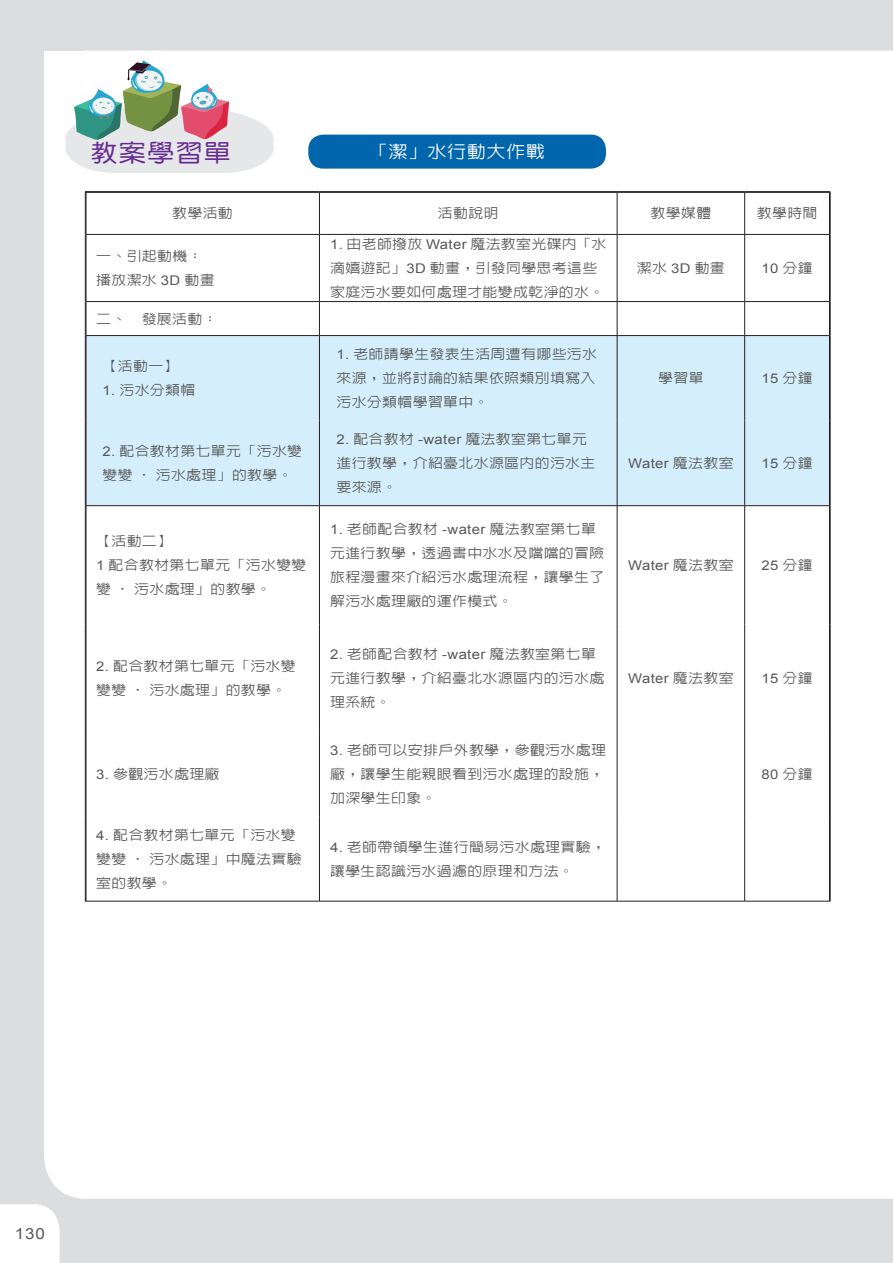
<style>
.page{position:relative;width:893px;height:1263px;background:#dcdddf}
.page>*{position:absolute;margin:0;border:0;box-sizing:border-box;transform-origin:0 0}
.t1{font:24.3px "DF Yuan Md HK BF";letter-spacing:.05em;color:#652d91;scale:1.11 1}
.大表格文w18h20_魔法小叮嚀{font:500 17.25px "Lin Gothic";letter-spacing:.025em;color:#fff;scale:1.11 1}
.t2{font:15.3px "Arial";color:#57585a;scale:1.11 1}
.表格文w14h16{font:500 13.35px/24px "Lin Gothic";letter-spacing:.025em;color:#57585a;scale:1.11 1}
.表格文w14h16-2{font:13.35px "Arial";letter-spacing:.025em;color:#57585a;scale:1.11 1}
.s1{font-family:"Arial";font-weight:400}
.s2{font-family:"Lin Gothic";font-weight:500}
</style>
<div class="page">
<div style="left:44px;top:51px;width:849px;height:1148px;background:#fff"></div>
<div style="left:44px;top:51px;width:274px;height:186px;background:#fff"></div>
<div style="left:0;top:1204px;width:60px;height:59px;background:#fff"></div>
<svg style="left:65px;top:60px;width:209px;height:113px"></svg>
<div style="left:308px;top:135px;width:298px;height:34px;background:#0166ac;border-radius:15px"></div>
<div style="left:87px;top:336px;width:742px;height:169px;background:#d4effb"></div>
<div style="left:87px;top:506px;width:742px;height:395px;background:#fff"></div>
<hr style="left:319px;top:192px;width:1px;height:42px;background:#231f20">
<hr style="left:617px;top:192px;width:1px;height:42px;background:#231f20">
<hr style="left:744px;top:192px;width:1px;height:42px;background:#231f20">
<hr style="left:319px;top:235px;width:1px;height:66px;background:#231f20">
<hr style="left:617px;top:235px;width:1px;height:66px;background:#231f20">
<hr style="left:744px;top:235px;width:1px;height:66px;background:#231f20">
<hr style="left:319px;top:302px;width:1px;height:33px;background:#231f20">
<hr style="left:617px;top:302px;width:1px;height:33px;background:#231f20">
<hr style="left:744px;top:302px;width:1px;height:33px;background:#231f20">
<hr style="left:319px;top:336px;width:1px;height:85px;background:#231f20">
<hr style="left:617px;top:336px;width:1px;height:85px;background:#231f20">
<hr style="left:744px;top:336px;width:1px;height:85px;background:#231f20">
<hr style="left:319px;top:421px;width:1px;height:84px;background:#231f20">
<hr style="left:617px;top:421px;width:1px;height:84px;background:#231f20">
<hr style="left:744px;top:421px;width:1px;height:84px;background:#231f20">
<hr style="left:319px;top:506px;width:1px;height:119px;background:#231f20">
<hr style="left:617px;top:506px;width:1px;height:119px;background:#231f20">
<hr style="left:744px;top:506px;width:1px;height:119px;background:#231f20">
<hr style="left:319px;top:625px;width:1px;height:106px;background:#231f20">
<hr style="left:617px;top:625px;width:1px;height:106px;background:#231f20">
<hr style="left:744px;top:625px;width:1px;height:106px;background:#231f20">
<hr style="left:319px;top:731px;width:1px;height:85px;background:#231f20">
<hr style="left:617px;top:731px;width:1px;height:85px;background:#231f20">
<hr style="left:744px;top:731px;width:1px;height:85px;background:#231f20">
<hr style="left:319px;top:816px;width:1px;height:85px;background:#231f20">
<hr style="left:617px;top:816px;width:1px;height:85px;background:#231f20">
<hr style="left:744px;top:816px;width:1px;height:85px;background:#231f20">
<hr style="left:86px;top:234px;width:233px;height:1px;background:#231f20">
<hr style="left:319px;top:234px;width:298px;height:1px;background:#231f20">
<hr style="left:617px;top:234px;width:128px;height:1px;background:#231f20">
<hr style="left:745px;top:234px;width:84px;height:1px;background:#231f20">
<hr style="left:86px;top:301px;width:233px;height:1px;background:#231f20">
<hr style="left:319px;top:301px;width:298px;height:1px;background:#231f20">
<hr style="left:617px;top:301px;width:128px;height:1px;background:#231f20">
<hr style="left:745px;top:301px;width:84px;height:1px;background:#231f20">
<hr style="left:86px;top:335px;width:233px;height:1px;background:#231f20">
<hr style="left:319px;top:335px;width:298px;height:1px;background:#231f20">
<hr style="left:617px;top:335px;width:128px;height:1px;background:#231f20">
<hr style="left:745px;top:335px;width:84px;height:1px;background:#231f20">
<hr style="left:86px;top:505px;width:233px;height:1px;background:#231f20">
<hr style="left:319px;top:505px;width:298px;height:1px;background:#231f20">
<hr style="left:617px;top:505px;width:128px;height:1px;background:#231f20">
<hr style="left:745px;top:505px;width:84px;height:1px;background:#231f20">
<hr style="left:85px;top:901px;width:234px;height:1px;background:#231f20">
<hr style="left:319px;top:901px;width:298px;height:1px;background:#231f20">
<hr style="left:617px;top:901px;width:128px;height:1px;background:#231f20">
<hr style="left:745px;top:901px;width:85px;height:1px;background:#231f20">
<hr style="left:85px;top:191px;width:234px;height:1px;background:#231f20">
<hr style="left:86px;top:192px;width:233px;height:1px;background:#231f20">
<hr style="left:85px;top:192px;width:1px;height:42px;background:#231f20">
<hr style="left:86px;top:192px;width:1px;height:42px;background:#231f20">
<hr style="left:319px;top:191px;width:298px;height:1px;background:#231f20">
<hr style="left:319px;top:192px;width:298px;height:1px;background:#231f20">
<hr style="left:617px;top:191px;width:128px;height:1px;background:#231f20">
<hr style="left:617px;top:192px;width:128px;height:1px;background:#231f20">
<hr style="left:745px;top:191px;width:85px;height:1px;background:#231f20">
<hr style="left:745px;top:192px;width:85px;height:1px;background:#231f20">
<hr style="left:829px;top:192px;width:1px;height:42px;background:#231f20">
<hr style="left:830px;top:192px;width:1px;height:42px;background:#231f20">
<hr style="left:85px;top:234px;width:1px;height:68px;background:#231f20">
<hr style="left:86px;top:234px;width:1px;height:68px;background:#231f20">
<hr style="left:829px;top:234px;width:1px;height:68px;background:#231f20">
<hr style="left:830px;top:234px;width:1px;height:68px;background:#231f20">
<hr style="left:85px;top:302px;width:1px;height:34px;background:#231f20">
<hr style="left:86px;top:302px;width:1px;height:34px;background:#231f20">
<hr style="left:829px;top:302px;width:1px;height:34px;background:#231f20">
<hr style="left:830px;top:302px;width:1px;height:34px;background:#231f20">
<hr style="left:85px;top:336px;width:1px;height:85px;background:#231f20">
<hr style="left:86px;top:336px;width:1px;height:85px;background:#231f20">
<hr style="left:829px;top:336px;width:1px;height:85px;background:#231f20">
<hr style="left:830px;top:336px;width:1px;height:85px;background:#231f20">
<hr style="left:85px;top:421px;width:1px;height:85px;background:#231f20">
<hr style="left:86px;top:421px;width:1px;height:85px;background:#231f20">
<hr style="left:829px;top:421px;width:1px;height:85px;background:#231f20">
<hr style="left:830px;top:421px;width:1px;height:85px;background:#231f20">
<hr style="left:85px;top:506px;width:1px;height:119px;background:#231f20">
<hr style="left:86px;top:506px;width:1px;height:119px;background:#231f20">
<hr style="left:829px;top:506px;width:1px;height:119px;background:#231f20">
<hr style="left:830px;top:506px;width:1px;height:119px;background:#231f20">
<hr style="left:85px;top:625px;width:1px;height:106px;background:#231f20">
<hr style="left:86px;top:625px;width:1px;height:106px;background:#231f20">
<hr style="left:829px;top:625px;width:1px;height:106px;background:#231f20">
<hr style="left:830px;top:625px;width:1px;height:106px;background:#231f20">
<hr style="left:85px;top:731px;width:1px;height:85px;background:#231f20">
<hr style="left:86px;top:731px;width:1px;height:85px;background:#231f20">
<hr style="left:829px;top:731px;width:1px;height:85px;background:#231f20">
<hr style="left:830px;top:731px;width:1px;height:85px;background:#231f20">
<hr style="left:85px;top:816px;width:1px;height:85px;background:#231f20">
<hr style="left:86px;top:816px;width:1px;height:85px;background:#231f20">
<hr style="left:829px;top:816px;width:1px;height:85px;background:#231f20">
<hr style="left:830px;top:816px;width:1px;height:85px;background:#231f20">
<h1 class="t1" style="left:91px;top:141px;width:128px">教案學習單</h1>
<p class="大表格文w18h20_魔法小叮嚀" style="left:369px;top:143px;width:160px">「潔」水行動大作戰</p>
<p class="表格文w14h16" style="left:172px;top:201px;width:56px">教學活動</p>
<p class="表格文w14h16" style="left:438px;top:201px;width:56px">活動說明</p>
<p class="表格文w14h16" style="left:651px;top:201px;width:56px">教學媒體</p>
<p class="表格文w14h16" style="left:757px;top:201px;width:56px">教學時間</p>
<p class="表格文w14h16" style="left:96px;top:244px;width:97px">一、引起動機：</p>
<p class="表格文w14h16" style="left:96px;top:268px;width:108px">播放潔水 <span class="s1">3D</span> 動畫</p>
<p class="表格文w14h16" style="left:330px;top:232px;width:250px"><span class="s1">1.</span> 由老師撥放 <span class="s1">Water</span> 魔法教室光碟內「水滴嬉遊記」<span class="s1">3D</span> 動畫，引發同學思考這些家庭污水要如何處理才能變成乾淨的水。</p>
<p class="表格文w14h16" style="left:637px;top:256px;width:81px">潔水 <span class="s1">3D</span> 動畫</p>
<p class="表格文w14h16-2" style="left:762px;top:260px;width:48px">10 <span class="s2">分鐘</span></p>
<p class="表格文w14h16" style="left:96px;top:307px;width:111px">二、 發展活動：</p>
<p class="表格文w14h16" style="left:103px;top:354px;width:70px">【活動一】</p>
<p class="表格文w14h16" style="left:103px;top:378px;width:85px"><span class="s1">1.</span> 污水分類帽</p>
<p class="表格文w14h16" style="left:103px;top:439px;width:181px"><span class="s1">2.</span> 配合教材第七單元「污水變變變 ‧ 污水處理」的教學。</p>
<p class="表格文w14h16" style="left:96px;top:529px;width:70px">【活動二】</p>
<p class="表格文w14h16" style="left:96px;top:553px;width:191px"><span class="s1">1</span> 配合教材第七單元「污水變變變 ‧ 污水處理」的教學。</p>
<p class="表格文w14h16" style="left:96px;top:654px;width:181px"><span class="s1">2.</span> 配合教材第七單元「污水變變變 ‧ 污水處理」的教學。</p>
<p class="表格文w14h16" style="left:96px;top:761px;width:113px"><span class="s1">3.</span> 參觀污水處理廠</p>
<p class="表格文w14h16" style="left:336px;top:342px;width:236px"><span class="s1">1.</span> 老師請學生發表生活周遭有哪些污水來源，並將討論的結果依照類別填寫入污水分類帽學習單中。</p>
<p class="表格文w14h16" style="left:336px;top:427px;width:235px"><span class="s1">2.</span> 配合教材 <span class="s1">-water</span> 魔法教室第七單元進行教學，介紹臺北水源區內的污水主要來源。</p>
<p class="表格文w14h16" style="left:330px;top:517px;width:249px"><span class="s1">1.</span> 老師配合教材 <span class="s1">-water</span> 魔法教室第七單元進行教學，透過書中水水及噹噹的冒險旅程漫畫來介紹污水處理流程，讓學生了解污水處理廠的運作模式。</p>
<p class="表格文w14h16" style="left:330px;top:642px;width:249px"><span class="s1">2.</span> 老師配合教材 <span class="s1">-water</span> 魔法教室第七單元進行教學，介紹臺北水源區內的污水處理系統。</p>
<p class="表格文w14h16" style="left:330px;top:737px;width:250px"><span class="s1">3.</span> 老師可以安排戶外教學，參觀污水處理廠，讓學生能親眼看到污水處理的設施，加深學生印象。</p>
<p class="表格文w14h16" style="left:96px;top:823px;width:187px"><span class="s1">4.</span> 配合教材第七單元「污水變變變 ‧ 污水處理」中魔法實驗室的教學。</p>
<p class="表格文w14h16" style="left:330px;top:835px;width:250px"><span class="s1">4.</span> 老師帶領學生進行簡易污水處理實驗，讓學生認識污水過濾的原理和方法。</p>
<p class="表格文w14h16" style="left:658px;top:366px;width:42px">學習單</p>
<p class="表格文w14h16-2" style="left:762px;top:370px;width:48px">15 <span class="s2">分鐘</span></p>
<p class="表格文w14h16-2" style="left:628px;top:455px;width:96px">Water <span class="s2">魔法教室</span></p>
<p class="表格文w14h16-2" style="left:762px;top:455px;width:48px">15 <span class="s2">分鐘</span></p>
<p class="表格文w14h16-2" style="left:628px;top:557px;width:96px">Water <span class="s2">魔法教室</span></p>
<p class="表格文w14h16-2" style="left:762px;top:557px;width:48px">25 <span class="s2">分鐘</span></p>
<p class="表格文w14h16-2" style="left:628px;top:669px;width:96px">Water <span class="s2">魔法教室</span></p>
<p class="表格文w14h16-2" style="left:762px;top:669px;width:48px">15 <span class="s2">分鐘</span></p>
<p class="表格文w14h16-2" style="left:762px;top:765px;width:48px">80 <span class="s2">分鐘</span></p>
<p class="t2" style="left:15px;top:1223px;width:29px">130</p>
</div>
